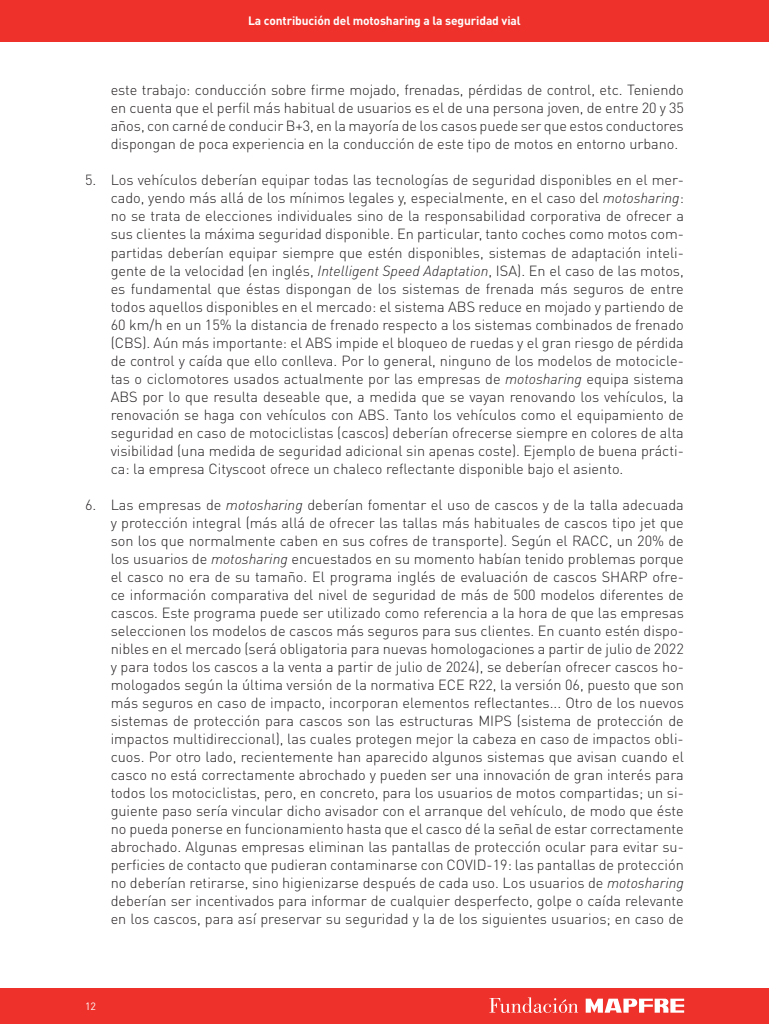
<style>
.page{position:relative;width:769px;height:1024px;background:#fff}
.page>*{position:absolute;margin:0;border:0;box-sizing:border-box;transform-origin:0 0}
.t1{font:300 14.5px/18px "DIN Pro";color:#231f20;text-align:justify}
.t2{font:700 12px "DIN Pro";letter-spacing:-.01em;color:#fff}
.t3{font:10.5px "DIN Pro";color:#fff}
.s1{font-style:italic}
</style>
<div class="page">
<div style="left:0;top:988px;width:768px;height:35px;background:#ee312a"></div>
<svg style="left:585px;top:998px;width:98px;height:14px"></svg>
<svg style="left:489px;top:997px;width:88px;height:15px"></svg>
<div style="left:0;top:0;width:768px;height:41px;background:#ee312a"></div>
<hr style="left:768px;top:0;width:1px;height:41px;background:#ee312a">
<p class="t2" style="left:248px;top:10px;width:274px">La contribución del motosharing a la seguridad vial</p>
<p class="t1" style="left:111px;top:80px;width:574px">este trabajo: conducción sobre firme mojado, frenadas, pérdidas de control, etc. Teniendo en cuenta que el perfil más habitual de usuarios es el de una persona joven, de entre 20 y 35 años, con carné de conducir B+3, en la mayoría de los casos puede ser que estos conductores dispongan de poca experiencia en la conducción de este tipo de motos en entorno urbano.</p>
<p class="t1" style="left:111px;top:170px;width:574px;text-indent:-26px">5. Los vehículos deberían equipar todas las tecnologías de seguridad disponibles en el mer&shy;cado, yendo más allá de los mínimos legales y, especialmente, en el caso del <span class="s1">motosharing</span>: no se trata de elecciones individuales sino de la responsabilidad corporativa de ofrecer a sus clientes la máxima seguridad disponible. En particular, tanto coches como motos com&shy;partidas deberían equipar siempre que estén disponibles, sistemas de adaptación inteli&shy;gente de la velocidad (en inglés, <span class="s1">Intelligent Speed Adaptation</span>, ISA). En el caso de las motos, es fundamental que éstas dispongan de los sistemas de frenada más seguros de entre todos aquellos disponibles en el mercado: el sistema ABS reduce en mojado y partiendo de 60 km/h en un 15% la distancia de frenado respecto a los sistemas combinados de frenado (CBS). Aún más importante: el ABS impide el bloqueo de ruedas y el gran riesgo de pérdida de control y caída que ello conlleva. Por lo general, ninguno de los modelos de motocicle&shy;tas o ciclomotores usados actualmente por las empresas de <span class="s1">motosharing</span> equipa sistema ABS por lo que resulta deseable que, a medida que se vayan renovando los vehículos, la renovación se haga con vehículos con ABS. Tanto los vehículos como el equipamiento de seguridad en caso de motociclistas (cascos) deberían ofrecerse siempre en colores de alta visibilidad (una medida de seguridad adicional sin apenas coste). Ejemplo de buena prácti&shy;ca: la empresa Cityscoot ofrece un chaleco reflectante disponible bajo el asiento.</p>
<p class="t1" style="left:111px;top:494px;width:574px;text-indent:-26px">6. Las empresas de <span class="s1">motosharing</span> deberían fomentar el uso de cascos y de la talla adecuada y protección integral (más allá de ofrecer las tallas más habituales de cascos tipo jet que son los que normalmente caben en sus cofres de transporte). Según el RACC, un 20% de los usuarios de <span class="s1">motosharing</span> encuestados en su momento habían tenido problemas porque el casco no era de su tamaño. El programa inglés de evaluación de cascos SHARP ofre&shy;ce información comparativa del nivel de seguridad de más de 500 modelos diferentes de cascos. Este programa puede ser utilizado como referencia a la hora de que las empresas seleccionen los modelos de cascos más seguros para sus clientes. En cuanto estén dispo&shy;nibles en el mercado (será obligatoria para nuevas homologaciones a partir de julio de 2022 y para todos los cascos a la venta a partir de julio de 2024), se deberían ofrecer cascos ho&shy;mologados según la última versión de la normativa ECE R22, la versión 06, puesto que son más seguros en caso de impacto, incorporan elementos reflectantes... Otro de los nuevos sistemas de protección para cascos son las estructuras MIPS (sistema de protección de impactos multidireccional), las cuales protegen mejor la cabeza en caso de impactos obli&shy;cuos. Por otro lado, recientemente han aparecido algunos sistemas que avisan cuando el casco no está correctamente abrochado y pueden ser una innovación de gran interés para todos los motociclistas, pero, en concreto, para los usuarios de motos compartidas; un si&shy;guiente paso sería vincular dicho avisador con el arranque del vehículo, de modo que éste no pueda ponerse en funcionamiento hasta que el casco dé la señal de estar correctamente abrochado. Algunas empresas eliminan las pantallas de protección ocular para evitar su&shy;perficies de contacto que pudieran contaminarse con COVID-19: las pantallas de protección no deberían retirarse, sino higienizarse después de cada uso. Los usuarios de <span class="s1">motosharing </span>deberían ser incentivados para informar de cualquier desperfecto, golpe o caída relevante en los cascos, para así preservar su seguridad y la de los siguientes usuarios; en caso de</p>
<p class="t3" style="left:85px;top:997px;width:12px">12</p>
</div>
